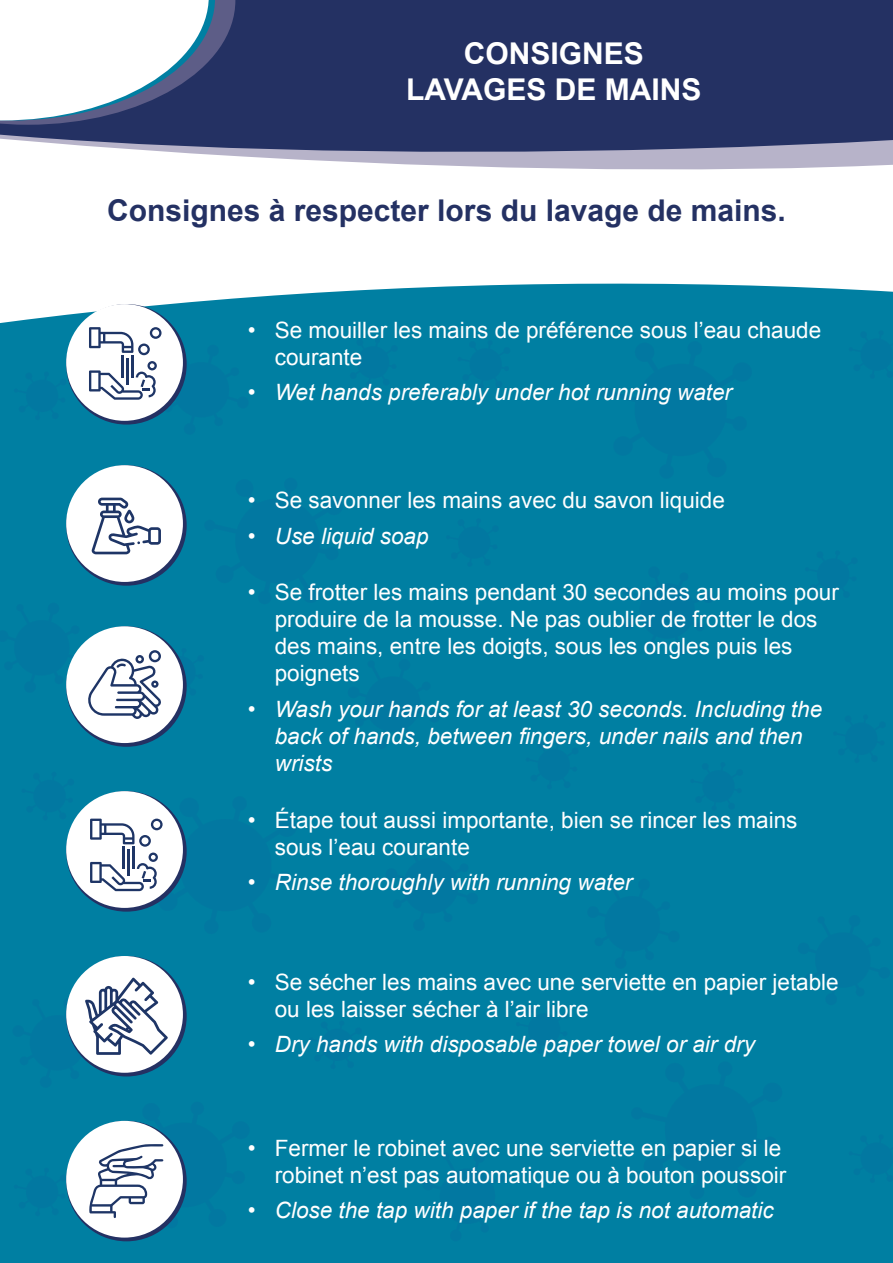
<style>
.page{position:relative;width:893px;height:1263px;background:#fff}
.page>*{position:absolute;margin:0;border:0;box-sizing:border-box;transform-origin:0 0}
.t1{font:700 30px "Arial";color:#243163}
.t2{font:700 30px/36px "Arial";color:#fff;text-align:center}
.t3{font:22.5px/27px "Arial";color:#fff}
.t4{font:italic 22.5px/27px "Arial";color:#fff}
</style>
<div class="page">
<svg style="left:431px;top:165px;width:453px;height:5px;fill:#b7b3c9"></svg>
<div style="left:0;top:283px;width:893px;height:980px;background:#007fa2"></div>
<div style="left:14px;top:1167px;width:53px;height:49px;background:#007fa2"></div>
<div style="left:21px;top:772px;width:54px;height:48px;background:#007fa2"></div>
<div style="left:516px;top:1005px;width:53px;height:49px;background:#007fa2"></div>
<div style="left:690px;top:762px;width:53px;height:48px;background:#007fa2"></div>
<div style="left:422px;top:1151px;width:94px;height:90px;background:#007fa2"></div>
<div style="left:586px;top:879px;width:94px;height:90px;background:#007fa2"></div>
<div style="left:309px;top:1020px;width:53px;height:49px;background:#007fa2"></div>
<div style="left:385px;top:841px;width:94px;height:90px;background:#007fa2"></div>
<div style="left:526px;top:741px;width:53px;height:48px;background:#007fa2"></div>
<div style="left:14px;top:371px;width:53px;height:49px;background:#007fa2"></div>
<div style="left:600px;top:341px;width:153px;height:138px;background:#007fa2"></div>
<div style="left:457px;top:340px;width:53px;height:49px;background:#007fa2"></div>
<div style="left:805px;top:550px;width:53px;height:49px;background:#007fa2"></div>
<div style="left:848px;top:1134px;width:45px;height:49px;background:#007da1"></div>
<div style="left:833px;top:714px;width:53px;height:49px;background:#007fa2"></div>
<div style="left:797px;top:915px;width:94px;height:90px;background:#007fa2"></div>
<div style="left:630px;top:1061px;width:153px;height:138px;background:#007fa2"></div>
<div style="left:848px;top:330px;width:45px;height:49px;background:#007da1"></div>
<div style="left:622px;top:566px;width:93px;height:89px;background:#007fa2"></div>
<div style="left:345px;top:338px;width:53px;height:49px;background:#007fa2"></div>
<svg style="left:0;top:0;width:893px;height:165px;background:#3c4774"></svg>
<svg style="left:0;top:0;width:235px;height:125px"></svg>
<svg style="left:66px;top:956px;width:121px;height:120px"></svg>
<svg style="left:66px;top:1121px;width:121px;height:120px"></svg>
<div style="left:66px;top:465px;width:117px;height:117px;background:#fff;border-radius:50%"></div>
<div style="left:66px;top:304px;width:117px;height:117px;background:#fff;border-radius:50%"></div>
<div style="left:66px;top:791px;width:117px;height:117px;background:#fff;border-radius:50%"></div>
<div style="left:66px;top:956px;width:117px;height:117px;background:#fff;border-radius:50%"></div>
<div style="left:66px;top:1121px;width:117px;height:116px;background:#fff;border-radius:50%"></div>
<svg style="left:0;top:478px;width:499px;height:271px;background:#248dac"></svg>
<svg style="left:90px;top:796px;width:208px;height:138px"></svg>
<svg style="left:89px;top:327px;width:160px;height:108px"></svg>
<svg style="left:12px;top:978px;width:156px;height:110px"></svg>
<svg style="left:89px;top:1102px;width:162px;height:126px"></svg>
<div style="left:759px;top:0;width:134px;height:63px;background:#243163"></div>
<h1 class="t2" style="left:406px;top:37px;width:297px">CONSIGNES<br>LAVAGES DE MAINS</h1>
<h1 class="t1" style="left:107px;top:190px;width:680px">Consignes à respecter lors du lavage de mains.</h1>
<p class="t3" style="left:275px;top:317px;width:548px;text-indent:-27px">• Se mouiller les mains de préférence sous l’eau chaude courante</p>
<p class="t4" style="left:248px;top:379px;width:486px">• Wet hands preferably under hot running water</p>
<p class="t3" style="left:248px;top:487px;width:479px">• Se savonner les mains avec du savon liquide</p>
<p class="t4" style="left:248px;top:523px;width:182px">• Use liquid soap</p>
<p class="t3" style="left:275px;top:579px;width:566px;text-indent:-27px">• Se frotter les mains pendant 30 secondes au moins pour produire de la mousse. Ne pas oublier de frotter le dos des mains, entre les doigts, sous les ongles puis les poignets</p>
<p class="t4" style="left:275px;top:696px;width:549px;text-indent:-27px">• Wash your hands for at least 30 seconds. Including the back of hands, between fingers, under nails and then wrists</p>
<p class="t3" style="left:275px;top:806px;width:524px;text-indent:-27px">• Étape tout aussi importante, bien se rincer les mains sous l’eau courante</p>
<p class="t4" style="left:248px;top:869px;width:386px">• Rinse thoroughly with running water</p>
<p class="t3" style="left:275px;top:968px;width:566px;text-indent:-27px">• Se sécher les mains avec une serviette en papier jetable ou les laisser sécher à l’air libre</p>
<p class="t4" style="left:248px;top:1031px;width:509px">• Dry hands with disposable paper towel or air dry</p>
<p class="t3" style="left:248px;top:1134px;width:540px;text-align:right">• Fermer le robinet avec une serviette en papier si le robinet n’est pas automatique ou à bouton poussoir</p>
<p class="t4" style="left:248px;top:1197px;width:528px">• Close the tap with paper if the tap is not automatic</p>
</div>
